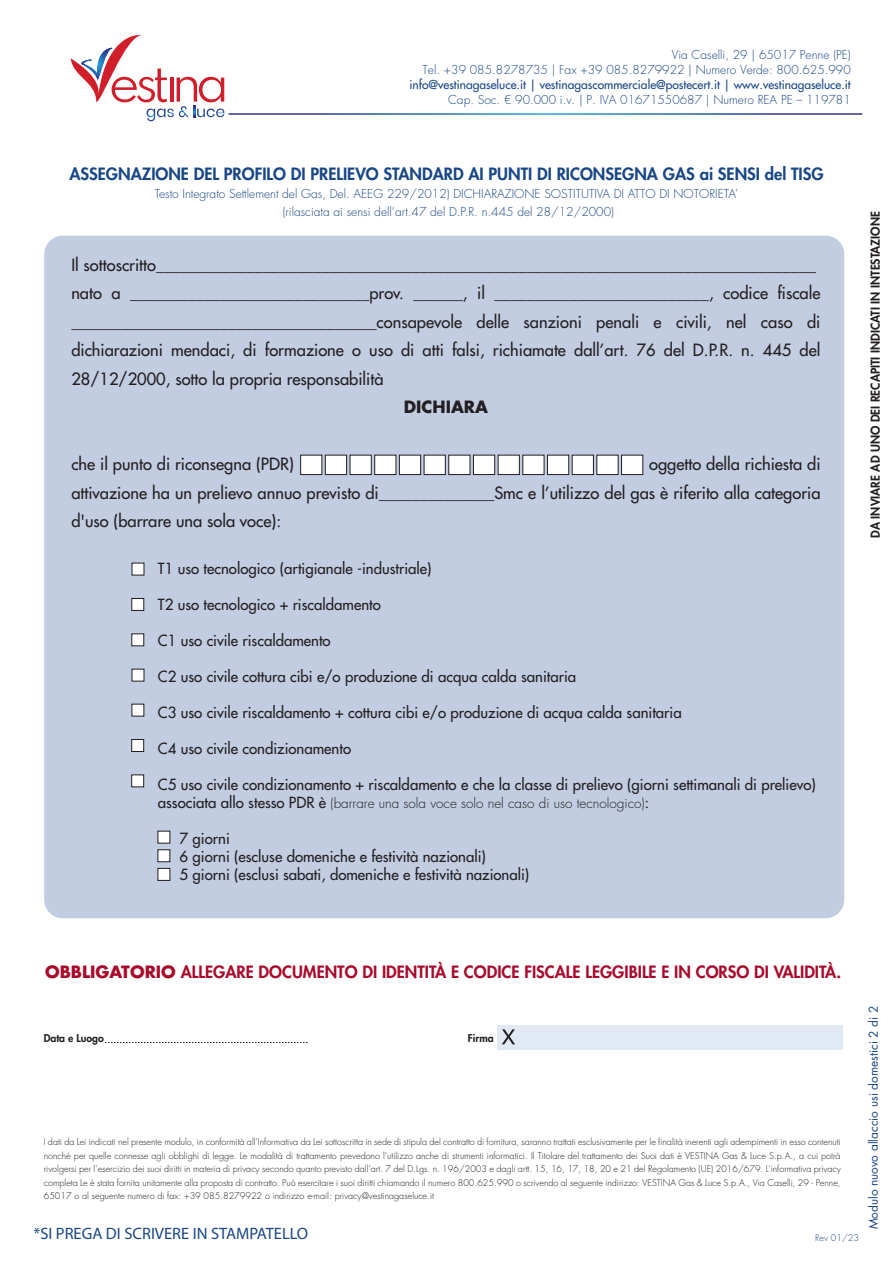
<style>
.page{position:relative;width:893px;height:1263px;background:#fff}
.page>*{position:absolute;margin:0;border:0;box-sizing:border-box;transform-origin:0 0}
.t1{font:500 16.5px/28.5px "Futura Std";color:#231f20}
.t2{font:800 16.5px "Futura Std";color:#a90a2b}
.t3{font:800 16.5px "Futura Std";color:#194786}
.t4{font:16.5px "Myriad Pro";color:#194786}
.t5{font:700 16.5px "Futura Std";color:#231f20}
.t6{font:500 15px/18px "Futura Std";color:#231f20}
.t7{font:300 13.5px "Futura Std";color:#231f20}
.t8{font:300 12px/18px "Futura Std";color:#194786;text-align:center}
.t9{font:500 12px "Futura Std";color:#194786}
.t10{font:800 12px "Futura Std";color:#231f20}
.t11{font:11.85px "Futura Std";color:#194786}
.t12{font:800 10.5px "Futura Std";color:#231f20}
.t13{font:300 9px/13.5px "Futura Std";color:#231f20;text-align:justify}
.t14{font:300 9px "Futura Std";color:#194786}
.s1{font-weight:500;font-size:15px}
.s2{font-weight:700}
</style>
<div class="page">
<div style="left:44px;top:236px;width:800px;height:682px;background:#c2cde1;border-radius:18px"></div>
<div style="left:300px;top:455px;width:22px;height:20px;background:#fff;border:1px solid #231f20"></div>
<div style="left:325px;top:455px;width:22px;height:20px;background:#fff;border:1px solid #231f20"></div>
<div style="left:350px;top:455px;width:22px;height:20px;background:#fff;border:1px solid #231f20"></div>
<div style="left:374px;top:455px;width:22px;height:20px;background:#fff;border:1px solid #231f20"></div>
<div style="left:399px;top:455px;width:22px;height:20px;background:#fff;border:1px solid #231f20"></div>
<div style="left:424px;top:455px;width:22px;height:20px;background:#fff;border:1px solid #231f20"></div>
<div style="left:448px;top:455px;width:22px;height:20px;background:#fff;border:1px solid #231f20"></div>
<div style="left:473px;top:455px;width:22px;height:20px;background:#fff;border:1px solid #231f20"></div>
<div style="left:498px;top:455px;width:22px;height:20px;background:#fff;border:1px solid #231f20"></div>
<div style="left:522px;top:455px;width:22px;height:20px;background:#fff;border:1px solid #231f20"></div>
<div style="left:547px;top:455px;width:22px;height:20px;background:#fff;border:1px solid #231f20"></div>
<div style="left:572px;top:455px;width:22px;height:20px;background:#fff;border:1px solid #231f20"></div>
<div style="left:596px;top:455px;width:22px;height:20px;background:#fff;border:1px solid #231f20"></div>
<div style="left:621px;top:455px;width:22px;height:20px;background:#fff;border:1px solid #231f20"></div>
<svg style="left:105px;top:1042px;width:203px;height:1px"></svg>
<div style="left:132px;top:563px;width:12px;height:12px;background:#fff"></div>
<div style="left:131px;top:598px;width:13px;height:13px;background:#fff;border:1px solid #231f20"></div>
<div style="left:131px;top:633px;width:13px;height:13px;background:#fff;border:1px solid #231f20"></div>
<div style="left:132px;top:669px;width:12px;height:12px;background:#fff"></div>
<div style="left:158px;top:849px;width:12px;height:13px;background:#fff;border:1px solid #231f20"></div>
<div style="left:158px;top:868px;width:12px;height:13px;background:#fff;border:1px solid #231f20"></div>
<div style="left:132px;top:704px;width:12px;height:12px;background:#fff"></div>
<div style="left:131px;top:739px;width:13px;height:13px;background:#fff;border:1px solid #231f20"></div>
<div style="left:131px;top:774px;width:13px;height:13px;background:#fff;border:1px solid #231f20"></div>
<div style="left:158px;top:831px;width:12px;height:12px;background:#fff"></div>
<div style="left:498px;top:1025px;width:345px;height:25px;background:#e1e9f5"></div>
<svg style="left:502px;top:1029px;width:13px;height:15px"></svg>
<svg style="left:71px;top:34px;width:153px;height:87px"></svg>
<h3 class="t8" style="left:422px;top:47px;width:430px;line-height:15px;text-align:right">Via Caselli, 29 | 65017 Penne (PE)<br>Tel. +39 085.8278735 | Fax +39 085.8279922 | Numero Verde: 800.625.990</h3>
<h3 class="t9" style="left:409px;top:77px;width:443px">info@vestinagaseluce.it | vestinagascommerciale@postecert.it | www.vestinagaseluce.it</h3>
<h3 class="t8" style="left:448px;top:91px;width:404px">Cap. Soc. € 90.000 i.v. | P. IVA 01671550687 | Numero REA PE – 119781</h3>
<h1 class="t3" style="left:69px;top:163px;width:756px">ASSEGNAZIONE DEL PROFILO DI PRELIEVO STANDARD AI PUNTI DI RICONSEGNA GAS ai SENSI del TISG</h1>
<h3 class="t8" style="left:155px;top:185px;width:585px">Testo Integrato Settlement del Gas, Del. AEEG 229/2012) DICHIARAZIONE SOSTITUTIVA DI ATTO DI NOTORIETA’ (rilasciata ai sensi dell’art.47 del D.P.R. n.445 del 28/12/2000)</h3>
<p class="t1" style="left:71px;top:251px;width:751px">Il sottoscritto________________________________________________________________________________ nato a _____________________________prov. ______, il __________________________, codice fiscale _____________________________________consapevole delle sanzioni penali e civili, nel caso di dichiarazioni mendaci, di formazione o uso di atti falsi, richiamate dall’art. 76 del D.P.R. n. 445 del 28/12/2000, sotto la propria responsabilità</p>
<h1 class="t5" style="left:404px;top:396px;width:86px">DICHIARA</h1>
<h1 class="t1" style="left:71px;top:450px;width:224px">che il punto di riconsegna (PDR)</h1>
<h1 class="t1" style="left:71px;top:450px;width:751px;text-align:justify;text-indent:578px">oggetto della richiesta di attivazione ha un prelievo annuo previsto di______________Smc e l’utilizzo del gas è riferito alla categoria d'uso (barrare una sola voce):</h1>
<h2 class="t6" style="left:158px;top:559px;width:275px">T1 uso tecnologico (artigianale -industriale)</h2>
<h2 class="t6" style="left:158px;top:595px;width:224px">T2 uso tecnologico + riscaldamento</h2>
<h2 class="t6" style="left:158px;top:631px;width:174px">C1 uso civile riscaldamento</h2>
<h2 class="t6" style="left:158px;top:667px;width:420px">C2 uso civile cottura cibi e/o produzione di acqua calda sanitaria</h2>
<h2 class="t6" style="left:158px;top:703px;width:525px">C3 uso civile riscaldamento + cottura cibi e/o produzione di acqua calda sanitaria</h2>
<h2 class="t6" style="left:158px;top:739px;width:195px">C4 uso civile condizionamento</h2>
<h2 class="t6" style="left:158px;top:775px;width:659px">C5 uso civile condizionamento + riscaldamento e che la classe di prelievo (giorni settimanali di prelievo)</h2>
<h3 class="t7" style="left:158px;top:794px;width:493px"><span class="s1">associata allo stesso PDR è</span> (barrare una sola voce solo nel caso di uso tecnologico)<span class="s1">:</span></h3>
<h2 class="t6" style="left:180px;top:829px;width:351px">7 giorni<br>6 giorni (escluse domeniche e festività nazionali)<br>5 giorni (esclusi sabati, domeniche e festività nazionali)</h2>
<h3 class="t10" style="left:868px;top:538px;width:328px;rotate:-90deg">DA INVIARE AD UNO DEI RECAPITI INDICATI IN INTESTAZIONE</h3>
<h1 class="t2" style="left:45px;top:962px;width:798px"><span class="s2">OBBLIGATORIO</span> ALLEGARE DOCUMENTO DI IDENTITÀ E CODICE FISCALE LEGGIBILE E IN CORSO DI VALIDITÀ.</h1>
<p class="t12" style="left:44px;top:1031px;width:62px">Data e Luogo</p>
<p class="t12" style="left:468px;top:1031px;width:27px">Firma</p>
<p class="t13" style="left:44px;top:1136px;width:799px">I dati da Lei indicati nel presente modulo, in conformità all’Informativa da Lei sottoscritta in sede di stipula del contratto di fornitura, saranno trattati esclusivamente per le finalità inerenti agli adempimenti in esso contenuti nonché per quelle connesse agli obblighi di legge. Le modalità di trattamento prevedono l’utilizzo anche di strumenti informatici. Il Titolare del trattamento dei Suoi dati è VESTINA Gas &amp; Luce S.p.A., a cui potrà rivolgersi per l’esercizio dei suoi diritti in materia di privacy secondo quanto previsto dall’art. 7 del D.Lgs. n. 196/2003 e dagli artt. 15, 16, 17, 18, 20 e 21 del Regolamento (UE) 2016/679. L'informativa privacy completa Le è stata fornita unitamente alla proposta di contratto. Può esercitare i suoi diritti chiamando il numero 800.625.990 o scrivendo al seguente indirizzo: VESTINA Gas &amp; Luce S.p.A., Via Caselli, 29 - Penne, 65017 o al seguente numero di fax: +39 085.8279922 o indirizzo e-mail: privacy@vestinagaseluce.it</p>
<p class="t14" style="left:815px;top:1232px;width:45px">Rev 01/23</p>
<h1 class="t4" style="left:34px;top:1223px;width:276px">*SI PREGA DI SCRIVERE IN STAMPATELLO</h1>
<h3 class="t11" style="left:866px;top:1229px;width:225px;rotate:-90deg">Modulo nuovo allaccio usi domestici 2 di 2</h3>
</div>
